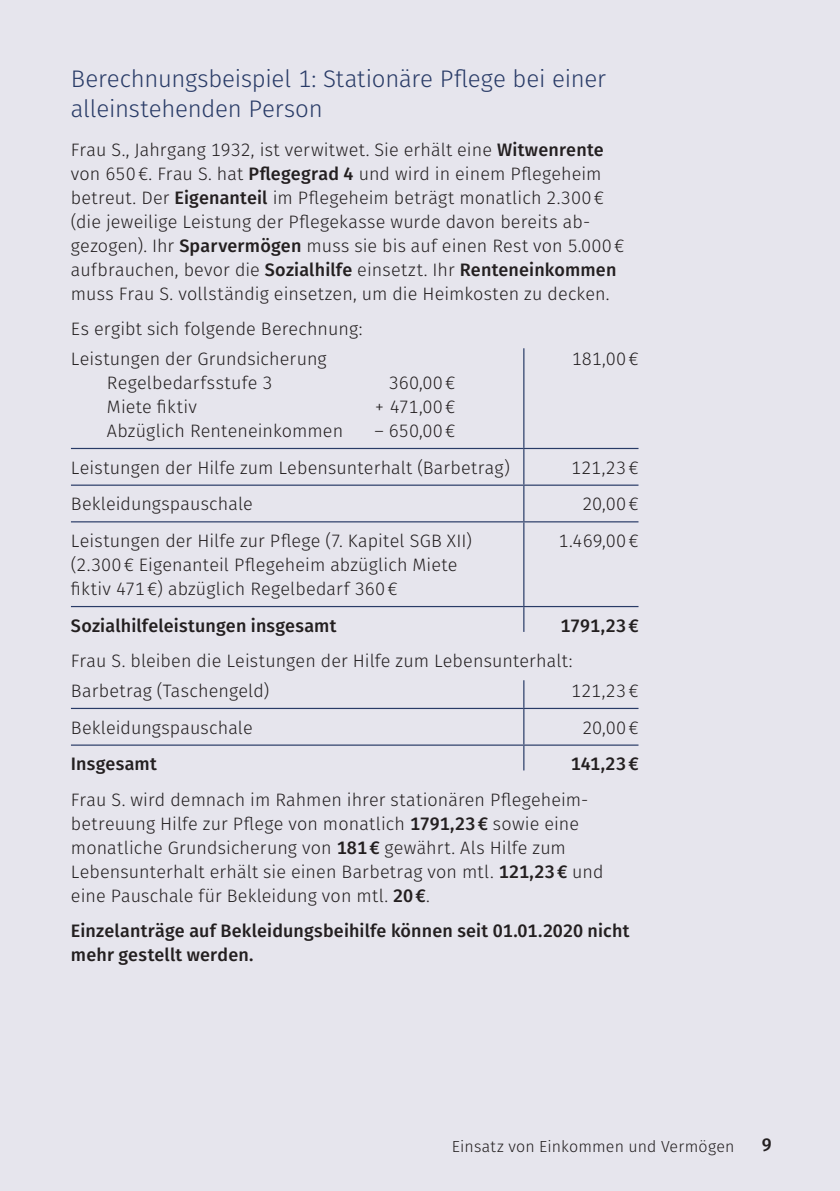
<style>
.page{position:relative;width:840px;height:1191px;background:#fff}
.page>*{position:absolute;margin:0;border:0;box-sizing:border-box;transform-origin:0 0}
.t1{font:300 24px/30px "Fira Sans";letter-spacing:-.01em;color:#293b67}
.t2{font:300 18px/24px "Fira Sans";letter-spacing:.005em;color:#231f20}
.t3{font:500 18px/24px "Fira Sans";letter-spacing:.01em;color:#231f20}
.t4{font:300 16px "Fira Sans";letter-spacing:.01em;color:#231f20}
.s1{font-weight:500}
</style>
<div class="page">
<div style="left:0;top:0;width:839px;height:1191px;background:#e6e5ed"></div>
<hr style="left:523px;top:348px;width:1px;height:100px;background:#293b67">
<hr style="left:71px;top:448px;width:452px;height:1px;background:#293b67">
<hr style="left:523px;top:448px;width:115px;height:1px;background:#293b67">
<hr style="left:523px;top:449px;width:1px;height:35px;background:#293b67">
<hr style="left:71px;top:484px;width:452px;height:2px;background:#293b67">
<hr style="left:523px;top:484px;width:115px;height:2px;background:#293b67">
<hr style="left:523px;top:486px;width:1px;height:35px;background:#293b67">
<hr style="left:71px;top:521px;width:452px;height:1px;background:#293b67">
<hr style="left:523px;top:521px;width:115px;height:1px;background:#293b67">
<hr style="left:523px;top:522px;width:1px;height:84px;background:#293b67">
<hr style="left:71px;top:606px;width:452px;height:1px;background:#293b67">
<hr style="left:523px;top:606px;width:115px;height:1px;background:#293b67">
<svg style="left:523px;top:607px;width:1px;height:25px"></svg>
<svg style="left:523px;top:680px;width:1px;height:28px"></svg>
<hr style="left:71px;top:708px;width:452px;height:1px;background:#293b67">
<hr style="left:523px;top:708px;width:115px;height:1px;background:#293b67">
<hr style="left:523px;top:709px;width:1px;height:35px;background:#293b67">
<hr style="left:71px;top:744px;width:452px;height:1px;background:#293b67">
<hr style="left:523px;top:744px;width:115px;height:1px;background:#293b67">
<svg style="left:523px;top:745px;width:1px;height:25px"></svg>
<h1 class="t1" style="left:71px;top:64px;width:536px">Berechnungsbeispiel 1: Stationäre Pflege bei einer alleinstehenden Person</h1>
<p class="t2" style="left:71px;top:137px;width:554px">Frau S., Jahrgang 1932, ist verwitwet. Sie erhält eine <span class="s1">Witwenrente </span>von 650€. Frau S. hat <span class="s1">Pflegegrad 4</span> und wird in einem Pflegeheim betreut. Der <span class="s1">Eigenanteil</span> im Pflegeheim beträgt monatlich 2.300€ (die jeweilige Leistung der Pflegekasse wurde davon bereits ab&shy;gezogen). Ihr <span class="s1">Sparvermögen</span> muss sie bis auf einen Rest von 5.000€ aufbrauchen, bevor die <span class="s1">Sozialhilfe</span> einsetzt. Ihr <span class="s1">Renteneinkommen </span>muss Frau S. vollständig einsetzen, um die Heimkosten zu decken.</p>
<p class="t2" style="left:71px;top:314px;width:293px;line-height:29.8px">Es ergibt sich folgende Berechnung:<br>Leistungen der Grundsicherung</p>
<p class="t2" style="left:107px;top:371px;width:167px">Regelbedarfsstufe 3</p>
<p class="t2" style="left:388px;top:371px;width:68px">360,00€</p>
<p class="t2" style="left:107px;top:395px;width:91px">Miete fiktiv</p>
<p class="t2" style="left:374px;top:395px;width:82px">+ 471,00€</p>
<p class="t2" style="left:107px;top:419px;width:237px">Abzüglich Renteneinkommen</p>
<p class="t2" style="left:374px;top:419px;width:82px">– 650,00€</p>
<p class="t2" style="left:571px;top:347px;width:68px">181,00€</p>
<p class="t2" style="left:71px;top:455px;width:440px">Leistungen der Hilfe zum Lebensunterhalt (Barbetrag)</p>
<p class="t2" style="left:571px;top:455px;width:69px">121,23€</p>
<p class="t2" style="left:71px;top:492px;width:183px">Bekleidungspauschale</p>
<p class="t2" style="left:582px;top:492px;width:58px">20,00€</p>
<p class="t2" style="left:71px;top:529px;width:402px">Leistungen der Hilfe zur Pflege (7. Kapitel SGB XII) (2.300€ Eigenanteil Pflegeheim abzüglich Miete fiktiv 471€) abzüglich Regelbedarf 360€</p>
<p class="t2" style="left:558px;top:529px;width:81px">1.469,00€</p>
<p class="t3" style="left:71px;top:612px;width:267px">Sozialhilfeleistungen insgesamt</p>
<p class="t3" style="left:560px;top:612px;width:79px">1791,23€</p>
<p class="t2" style="left:71px;top:646px;width:503px;line-height:29.8px">Frau S. bleiben die Leistungen der Hilfe zum Lebensunterhalt:<br>Barbetrag (Taschengeld)</p>
<p class="t2" style="left:571px;top:678px;width:69px">121,23€</p>
<p class="t2" style="left:71px;top:715px;width:183px">Bekleidungspauschale</p>
<p class="t2" style="left:582px;top:715px;width:58px">20,00€</p>
<p class="t3" style="left:71px;top:751px;width:87px">Insgesamt</p>
<p class="t3" style="left:570px;top:751px;width:69px">141,23€</p>
<p class="t2" style="left:71px;top:787px;width:534px">Frau S. wird demnach im Rahmen ihrer stationären Pflegeheim&shy;betreuung Hilfe zur Pflege von monatlich <span class="s1">1791,23€</span> sowie eine monatliche Grundsicherung von <span class="s1">181€</span> gewährt. Als Hilfe zum Lebensunterhalt erhält sie einen Barbetrag von mtl. <span class="s1">121,23€</span> und eine Pauschale für Bekleidung von mtl. <span class="s1">20€</span>.</p>
<p class="t3" style="left:71px;top:918px;width:559px">Einzelanträge auf Bekleidungsbeihilfe können seit 01.01.2020 nicht mehr gestellt werden.</p>
<p class="t4" style="left:451px;top:1135px;width:284px">Einsatz von Einkommen und Vermögen</p>
<p class="t3" style="left:761px;top:1132px;width:12px">9</p>
</div>
